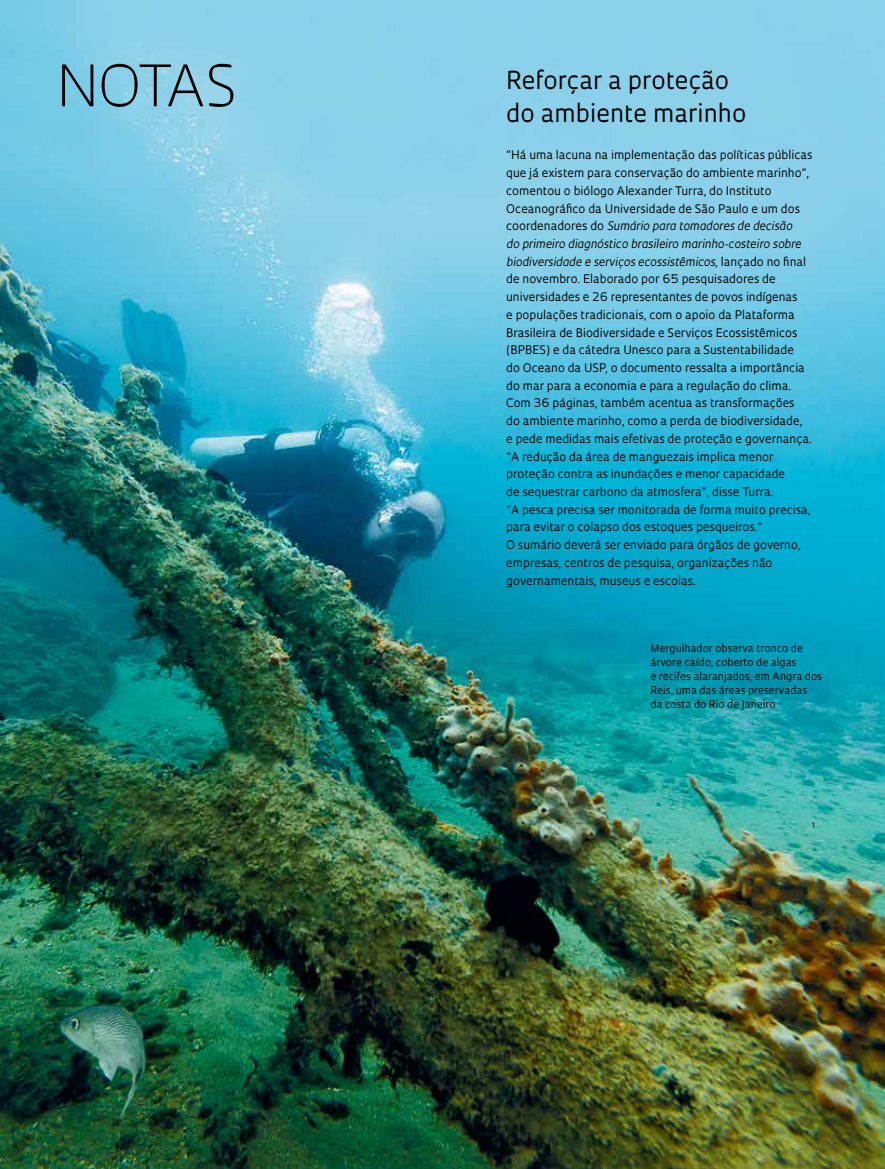
<style>
.page{position:relative;width:885px;height:1169px;background:#fff}
.page>*{position:absolute;margin:0;border:0;box-sizing:border-box;transform-origin:0 0}
.t1{font:300 55.5px "Oculum";letter-spacing:-.035em;color:#000}
.t2{font:24px "Oculum";color:#000}
.t3{font:11.55px/17.7px "Oculum";color:#000}
.t4{font:10.35px/14.1px "Oculum";color:#000}
.t5{font:7.35px "Oculum";color:#000}
.s1{font-style:italic}
</style>
<div class="page">
<img style="left:0;top:0;width:885px;height:1168px">
<h1 class="t1" style="left:57px;top:48px;width:182px">NOTAS</h1>
<h2 class="t2" style="left:506px;top:64px;width:225px">Reforçar a proteção</h2>
<h2 class="t2" style="left:506px;top:97px;width:242px">do ambiente marinho</h2>
<p class="t3" style="left:506px;top:146px;width:308px">“Há uma lacuna na implementação das políticas públicas que já existem para conservação do ambiente marinho”, comentou o biólogo Alexander Turra, do Instituto Oceanográfico da Universidade de São Paulo e um dos coordenadores do <span class="s1">Sumário para tomadores de decisão<br>do primeiro diagnóstico brasileiro marinho-costeiro sobre biodiversidade e serviços ecossistêmicos</span>, lançado no final de novembro. Elaborado por 65 pesquisadores de universidades e 26 representantes de povos indígenas<br>e populações tradicionais, com o apoio da Plataforma Brasileira de Biodiversidade e Serviços Ecossistêmicos (BPBES) e da cátedra Unesco para a Sustentabilidade<br>do Oceano da USP, o documento ressalta a importância do mar para a economia e para a regulação do clima.<br>Com 36 páginas, também acentua as transformações<br>do ambiente marinho, como a perda de biodiversidade,<br>e pede medidas mais efetivas de proteção e governança. “A redução da área de manguezais implica menor proteção contra as inundações e menor capacidade<br>de sequestrar carbono da atmosfera”, disse Turra.<br>“A pesca precisa ser monitorada de forma muito precisa, para evitar o colapso dos estoques pesqueiros.”<br>O sumário deverá ser enviado para órgãos de governo, empresas, centros de pesquisa, organizações não governamentais, museus e escolas.</p>
<p class="t4" style="left:650px;top:640px;width:173px">Mergulhador observa tronco de árvore caído, coberto de algas<br>e recifes alaranjados, em Angra dos<br>Reis, uma das áreas preservadas<br>da costa do Rio de Janeiro</p>
<p class="t5" style="left:812px;top:820px;width:5px">1</p>
</div>
